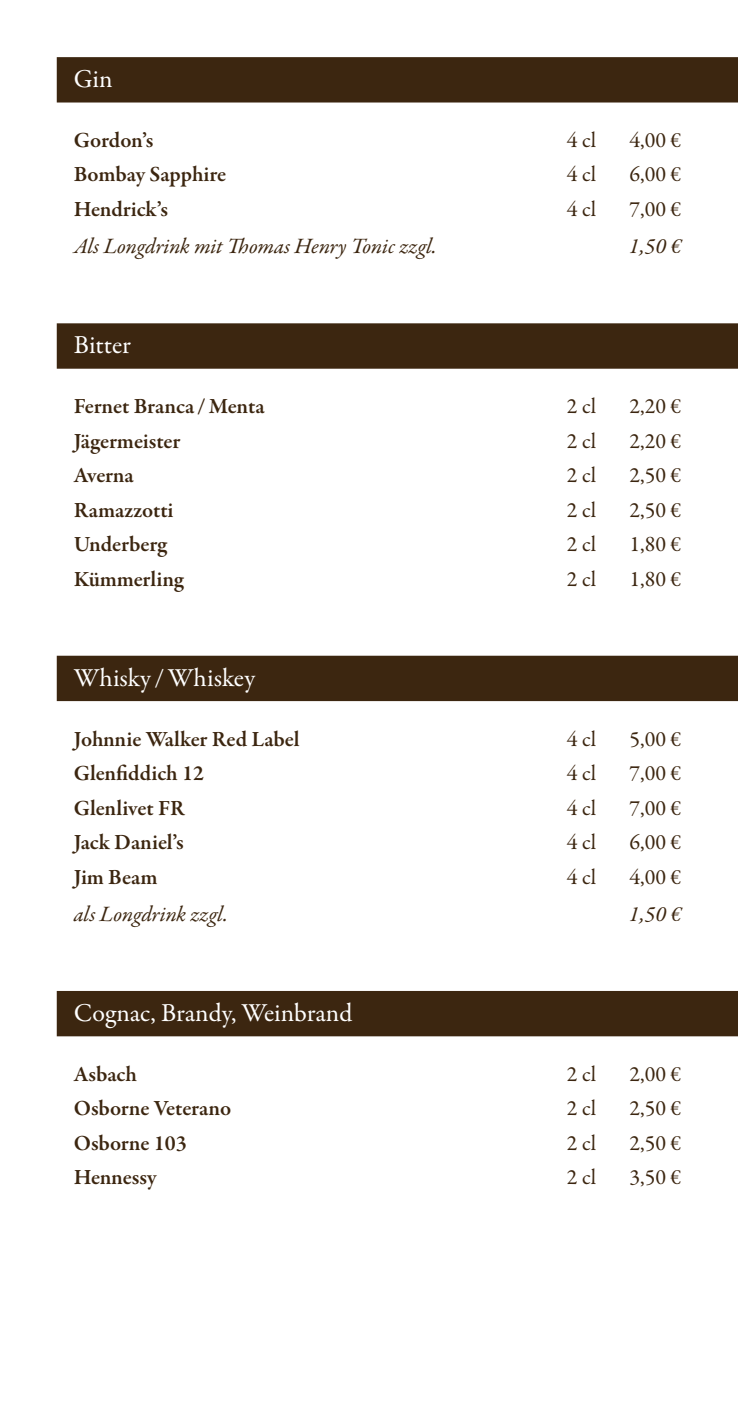
<style>
.page{position:relative;width:738px;height:1418px;background:#fff}
.page>*{position:absolute;margin:0;border:0;box-sizing:border-box;transform-origin:0 0}
.t1{font:26px "Garamond Premr Pro";color:#fff}
.t2{font:600 22px "Garamond Premr Pro";letter-spacing:-.005em;color:#3c2610}
.t3{font:22px "Garamond Premr Pro";color:#3c2610}
.t4{font:italic 22px "Garamond Premr Pro";letter-spacing:-.005em;color:#3c2610}
</style>
<div class="page">
<div style="left:57px;top:57px;width:680px;height:45px;background:#3c2610"></div>
<div style="left:57px;top:323px;width:680px;height:46px;background:#3c2610"></div>
<div style="left:57px;top:655px;width:680px;height:46px;background:#3c2610"></div>
<div style="left:57px;top:990px;width:680px;height:46px;background:#3c2610"></div>
<p class="t1" style="left:74px;top:63px;width:40px">Gin</p>
<p class="t2" style="left:74px;top:127px;width:81px">Gordon’s</p>
<p class="t3" style="left:566px;top:127px;width:31px">4 cl</p>
<p class="t3" style="left:629px;top:127px;width:53px">4,00 €</p>
<p class="t2" style="left:74px;top:161px;width:154px">Bombay Sapphire</p>
<p class="t3" style="left:566px;top:161px;width:31px">4 cl</p>
<p class="t3" style="left:629px;top:161px;width:53px">6,00 €</p>
<p class="t2" style="left:74px;top:196px;width:96px">Hendrick’s</p>
<p class="t3" style="left:566px;top:196px;width:31px">4 cl</p>
<p class="t3" style="left:629px;top:196px;width:53px">7,00 €</p>
<p class="t4" style="left:74px;top:232px;width:364px">Als Longdrink mit Thomas Henry Tonic zzgl.</p>
<p class="t4" style="left:628px;top:232px;width:54px">1,50 €</p>
<p class="t1" style="left:74px;top:329px;width:59px">Bitter</p>
<p class="t2" style="left:74px;top:393px;width:192px">Fernet Branca /Menta</p>
<p class="t3" style="left:566px;top:393px;width:31px">2 cl</p>
<p class="t3" style="left:629px;top:393px;width:53px">2,20 €</p>
<p class="t2" style="left:74px;top:427px;width:108px">Jägermeister</p>
<p class="t3" style="left:566px;top:427px;width:31px">2 cl</p>
<p class="t3" style="left:629px;top:427px;width:53px">2,20 €</p>
<p class="t2" style="left:74px;top:462px;width:61px">Averna</p>
<p class="t3" style="left:566px;top:462px;width:31px">2 cl</p>
<p class="t3" style="left:629px;top:462px;width:53px">2,50 €</p>
<p class="t2" style="left:74px;top:496px;width:101px">Ramazzotti</p>
<p class="t3" style="left:566px;top:496px;width:31px">2 cl</p>
<p class="t3" style="left:629px;top:496px;width:53px">2,50 €</p>
<p class="t2" style="left:74px;top:531px;width:95px">Underberg</p>
<p class="t3" style="left:566px;top:531px;width:31px">2 cl</p>
<p class="t3" style="left:629px;top:531px;width:53px">1,80 €</p>
<p class="t2" style="left:74px;top:565px;width:111px">Kümmerling</p>
<p class="t3" style="left:566px;top:565px;width:31px">2 cl</p>
<p class="t3" style="left:629px;top:565px;width:53px">1,80 €</p>
<p class="t1" style="left:74px;top:661px;width:183px">Whisky /Whiskey</p>
<p class="t2" style="left:74px;top:725px;width:227px">Johnnie Walker Red Label</p>
<p class="t3" style="left:566px;top:725px;width:31px">4 cl</p>
<p class="t3" style="left:629px;top:725px;width:53px">5,00 €</p>
<p class="t2" style="left:74px;top:760px;width:132px">Glenfiddich 12</p>
<p class="t3" style="left:566px;top:759px;width:31px">4 cl</p>
<p class="t3" style="left:629px;top:759px;width:53px">7,00 €</p>
<p class="t2" style="left:74px;top:794px;width:112px">Glenlivet FR</p>
<p class="t3" style="left:566px;top:794px;width:31px">4 cl</p>
<p class="t3" style="left:629px;top:794px;width:53px">7,00 €</p>
<p class="t2" style="left:74px;top:829px;width:111px">Jack Daniel’s</p>
<p class="t3" style="left:566px;top:828px;width:31px">4 cl</p>
<p class="t3" style="left:629px;top:828px;width:53px">6,00 €</p>
<p class="t2" style="left:74px;top:863px;width:85px">Jim Beam</p>
<p class="t3" style="left:566px;top:863px;width:31px">4 cl</p>
<p class="t3" style="left:629px;top:863px;width:53px">4,00 €</p>
<p class="t4" style="left:74px;top:900px;width:155px">als Longdrink zzgl.</p>
<p class="t4" style="left:628px;top:900px;width:54px">1,50 €</p>
<p class="t1" style="left:74px;top:996px;width:280px">Cognac, Brandy, Weinbrand</p>
<p class="t2" style="left:74px;top:1060px;width:65px">Asbach</p>
<p class="t3" style="left:566px;top:1060px;width:31px">2 cl</p>
<p class="t3" style="left:629px;top:1060px;width:53px">2,00 €</p>
<p class="t2" style="left:74px;top:1095px;width:159px">Osborne Veterano</p>
<p class="t3" style="left:566px;top:1095px;width:31px">2 cl</p>
<p class="t3" style="left:629px;top:1095px;width:53px">2,50 €</p>
<p class="t2" style="left:74px;top:1129px;width:114px">Osborne 103</p>
<p class="t3" style="left:566px;top:1129px;width:31px">2 cl</p>
<p class="t3" style="left:629px;top:1129px;width:53px">2,50 €</p>
<p class="t2" style="left:74px;top:1164px;width:84px">Hennessy</p>
<p class="t3" style="left:566px;top:1164px;width:31px">2 cl</p>
<p class="t3" style="left:629px;top:1164px;width:53px">3,50 €</p>
</div>
